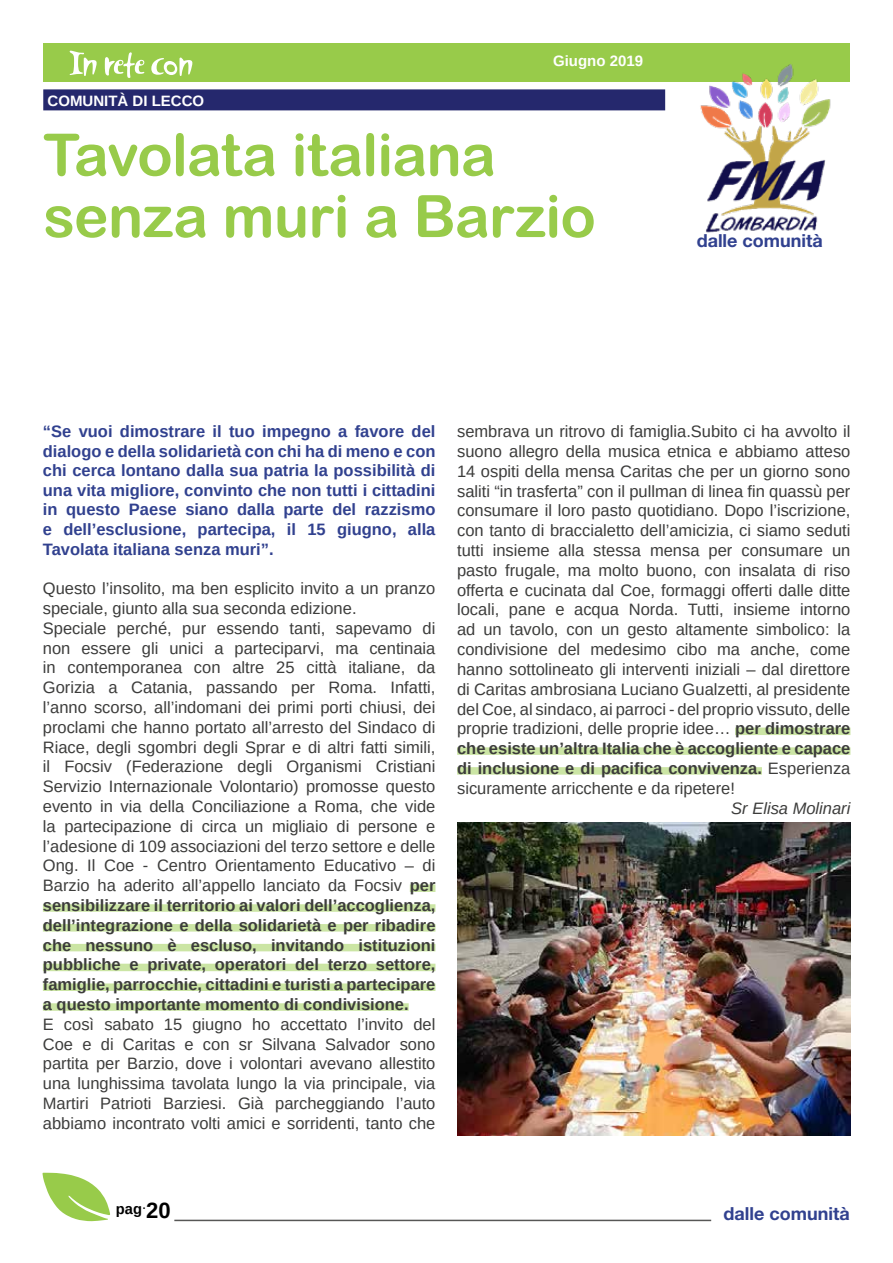
<style>
.page{position:relative;width:893px;height:1263px;background:#fff}
.page>*{position:absolute;margin:0;border:0;box-sizing:border-box;transform-origin:0 0}
.t1{font:58.5px/61.5px "Arial Rounded MT Bold";letter-spacing:-.01em;color:#98cb4a}
.t2{font:700 18px "Helvetica Neue LT Std";color:#31418f}
.t3{font:16.5px/19.8px "Arimo";color:#3c3c3b;text-align:justify}
.t4{font:700 16.5px/19.5px "Arimo";color:#31418f;text-align:justify}
.t5{font:italic 16.5px "Arimo";color:#3c3c3b}
.t6{font:700 15px "Arimo";color:#fff}
.t7{font:700 14.7px "Arimo";color:#000}
.s1{font-weight:700}
.s2{font-size:22.05px}
</style>
<div class="page">
<div style="left:43px;top:43px;width:807px;height:39px;background:#98cb4a"></div>
<svg style="left:70px;top:51px;width:122px;height:27px"></svg>
<svg style="left:42px;top:1173px;width:68px;height:48px"></svg>
<hr style="left:174px;top:1220px;width:537px;height:1px;background:#575756">
<img style="left:700px;top:64px;width:131px;height:169px">
<div style="left:43px;top:89px;width:622px;height:21px;background:#25286d"></div>
<div style="left:410px;top:884px;width:25px;height:8px;background:#cbe5a4"></div>
<div style="left:43px;top:904px;width:392px;height:8px;background:#cbe5a4"></div>
<div style="left:43px;top:924px;width:392px;height:7px;background:#cbe5a4"></div>
<div style="left:43px;top:944px;width:392px;height:7px;background:#cbe5a4"></div>
<div style="left:43px;top:964px;width:392px;height:7px;background:#cbe5a4"></div>
<div style="left:43px;top:983px;width:392px;height:8px;background:#cbe5a4"></div>
<div style="left:43px;top:1003px;width:366px;height:8px;background:#cbe5a4"></div>
<div style="left:735px;top:727px;width:115px;height:8px;background:#cbe5a4"></div>
<div style="left:457px;top:747px;width:393px;height:8px;background:#cbe5a4"></div>
<div style="left:457px;top:767px;width:305px;height:8px;background:#cbe5a4"></div>
<img style="left:457px;top:823px;width:393px;height:312px">
<p class="t6" style="left:553px;top:51px;width:92px">Giugno 2019</p>
<p class="t6" style="left:552px;top:52px;width:56px">Ottobre</p>
<p class="t6" style="left:635px;top:52px;width:10px">6</p>
<p class="t6" style="left:48px;top:90px;width:158px">COMUNITÀ DI LECCO</p>
<h1 class="t1" style="left:43px;top:123px;width:554px">Tavolata italiana senza muri a Barzio</h1>
<p class="t2" style="left:697px;top:229px;width:128px">dalle comunità</p>
<p class="t4" style="left:43px;top:422px;width:394px">“Se vuoi dimostrare il tuo impegno a favore del dialogo e della solidarietà con chi ha di meno e con chi cerca lontano dalla sua patria la possibilità di una vita migliore, convinto che non tutti i cittadini in questo Paese siano dalla parte del razzismo e dell’esclusione, partecipa, il 15 giugno, alla Tavolata italiana senza muri”.</p>
<p class="t3" style="left:43px;top:579px;width:394px;text-align:left">Questo l’insolito, ma ben esplicito invito a un pranzo speciale, giunto alla sua seconda edizione.<br>Speciale perché, pur essendo tanti, sapevamo di non essere gli unici a parteciparvi, ma centinaia in contemporanea con altre 25 città italiane, da Gorizia a Catania, passando per Roma. Infatti, l’anno scorso, all’indomani dei primi porti chiusi, dei proclami che hanno portato all’arresto del Sindaco di Riace, degli sgombri degli Sprar e di altri fatti simili, il Focsiv (Federazione degli Organismi Cristiani Servizio Internazionale Volontario) promosse questo evento in via della Conciliazione a Roma, che vide la partecipazione di circa un migliaio di persone e l’adesione di 109 associazioni del terzo settore e delle Ong. Il Coe - Centro Orientamento Educativo – di Barzio ha aderito all’appello lanciato da Focsiv <span class="s1">per sensibilizzare il territorio ai valori dell’accoglienza, dell’integrazione e della solidarietà e per ribadire che nessuno è escluso, invitando istituzioni pubbliche e private, operatori del terzo settore, famiglie, parrocchie, cittadini e turisti a partecipare a questo importante momento di condivisione.</span></p>
<p class="t3" style="left:43px;top:1014px;width:394px">E così sabato 15 giugno ho accettato l’invito del Coe e di Caritas e con sr Silvana Salvador sono partita per Barzio, dove i volontari avevano allestito una lunghissima tavolata lungo la via principale, via Martiri Patrioti Barziesi. Già parcheggiando l’auto abbiamo incontrato volti amici e sorridenti, tanto che</p>
<p class="t3" style="left:457px;top:422px;width:395px">sembrava un ritrovo di famiglia.Subito ci ha avvolto il suono allegro della musica etnica e abbiamo atteso 14 ospiti della mensa Caritas che per un giorno sono saliti “in trasferta” con il pullman di linea fin quassù per consumare il loro pasto quotidiano. Dopo l’iscrizione, con tanto di braccialetto dell’amicizia, ci siamo seduti tutti insieme alla stessa mensa per consumare un pasto frugale, ma molto buono, con insalata di riso offerta e cucinata dal Coe, formaggi offerti dalle ditte locali, pane e acqua Norda. Tutti, insieme intorno ad un tavolo, con un gesto altamente simbolico: la condivisione del medesimo cibo ma anche, come hanno sottolineato gli interventi iniziali – dal direttore di Caritas ambrosiana Luciano Gualzetti, al presidente del Coe, al sindaco, ai parroci - del proprio vissuto, delle proprie tradizioni, delle proprie idee… <span class="s1">per dimostrare che esiste un’altra Italia che è accogliente e capace di inclusione e di pacifica convivenza.</span> Esperienza sicuramente arricchente e da ripetere!</p>
<p class="t5" style="left:731px;top:797px;width:121px">Sr Elisa Molinari</p>
<p class="t7" style="left:116px;top:1198px;width:56px">pag<sup>.</sup><span class="s2">20</span></p>
<p class="t2" style="left:723px;top:1203px;width:128px">dalle comunità</p>
</div>
